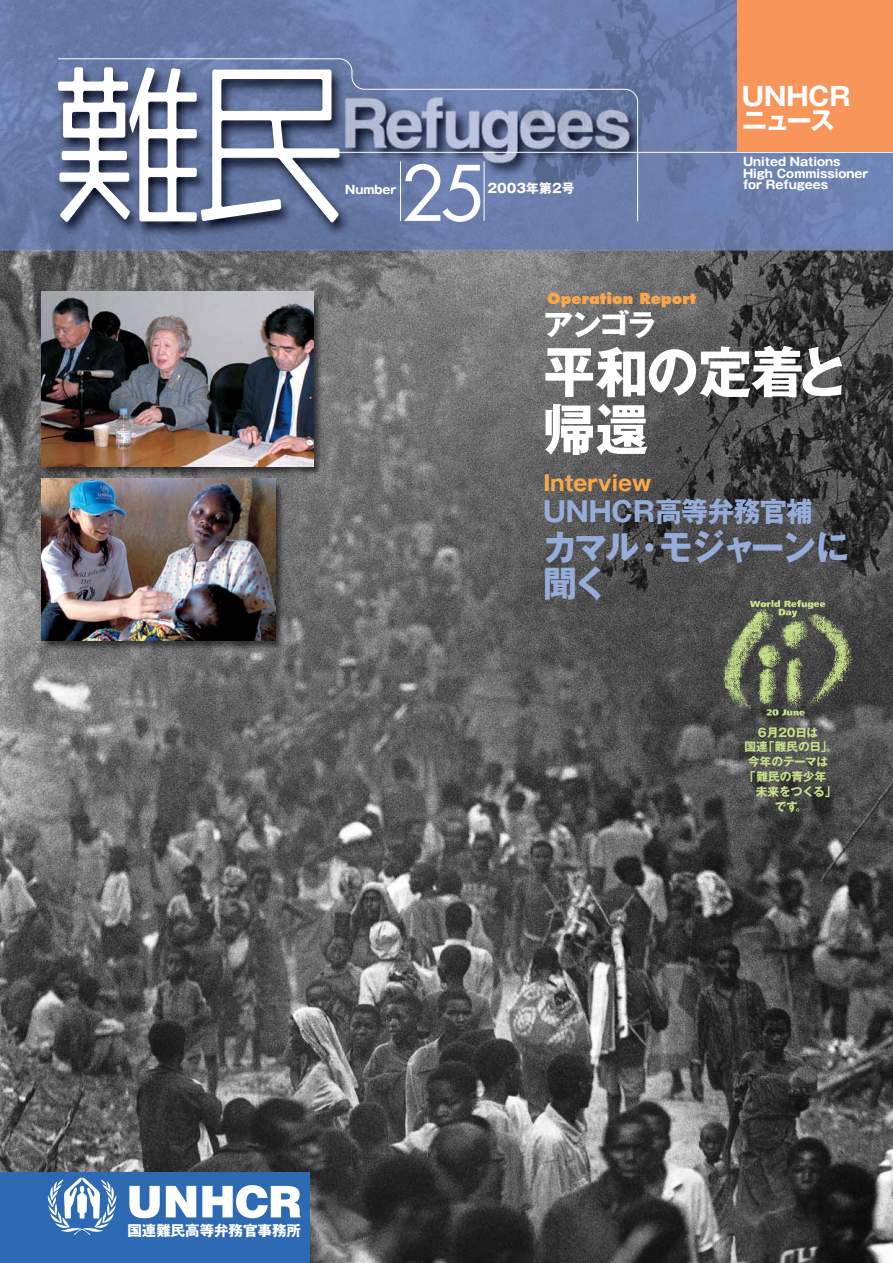
<style>
.page{position:relative;width:893px;height:1263px;background:#fff}
.page>*{position:absolute;margin:0;border:0;box-sizing:border-box;transform-origin:0 0}
.t1{font:74.4px "Futura";color:#fff}
.t2{font:700 55.2px/57.4px "Gothic MB101";color:#fff;scale:.95 1}
.t3{font:700 35.55px/35.5px "Gothic MB101";letter-spacing:-.075em;color:#96adda;scale:.95 1}
.t4{font:700 29.7px "Gothic MB101";color:#fff}
.t5{font:700 27.6px "Gothic MB101";letter-spacing:-.01em;color:#96adda;scale:.95 1}
.t6{font:700 25.5px/24.5px "Gothic MB101";color:#fff}
.t7{font:700 21.3px "Gothic MB101";color:#faa74a;scale:.96 1}
.t8{font:800 14.85px "Futura";color:#faa74a}
.t9{font:700 14.4px "Gothic MB101";color:#fff}
.t10{font:700 12.75px "Gothic MB101";color:#fff}
.t11{font:700 11.7px/11.7px "Gothic MB101";color:#fff}
.t12{font:700 11.7px "Gothic MB101";color:#c5de89}
</style>
<div class="page">
<img style="left:0;top:0;width:892px;height:1263px">
<svg style="left:57px;top:58px;width:835px;height:164px;background:#7b89ad"></svg>
<hr style="left:484px;top:161px;width:1px;height:60px;background:#c1c9de">
<hr style="left:483px;top:161px;width:1px;height:60px;background:#fff">
<hr style="left:400px;top:161px;width:1px;height:60px;background:#fff">
<div style="left:737px;top:0;width:155px;height:152px;background:#f7955a"></div>
<div style="left:0;top:1172px;width:309px;height:91px;background:#2e69b3"></div>
<svg style="left:129px;top:1186px;width:31px;height:32px"></svg>
<svg style="left:166px;top:1186px;width:30px;height:31px"></svg>
<svg style="left:202px;top:1185px;width:99px;height:33px"></svg>
<svg style="left:47px;top:1177px;width:70px;height:58px"></svg>
<img style="left:721px;top:598px;width:132px;height:120px">
<img style="left:41px;top:292px;width:272px;height:174px">
<img style="left:41px;top:479px;width:234px;height:162px">
<h1 class="t1" style="left:401px;top:159px;width:87px">25</h1>
<p class="t10" style="left:487px;top:183px;width:89px">2003年第2号</p>
<p class="t11" style="left:345px;top:186px;width:53px">Number</p>
<h3 class="t6" style="left:742px;top:88px;width:110px">UNHCRニュース</h3>
<p class="t11" style="left:743px;top:157px;width:127px">United Nations<br>High Commissioner for Refugees</p>
<p class="t8" style="left:547px;top:292px;width:150px">Operation Report</p>
<h3 class="t4" style="left:543px;top:314px;width:115px">アンゴラ</h3>
<h2 class="t2" style="left:543px;top:351px;width:323px">平和の定着と帰還</h2>
<h3 class="t7" style="left:543px;top:475px;width:114px">Interview</h3>
<h3 class="t5" style="left:543px;top:501px;width:285px">UNHCR高等弁務官補</h3>
<h3 class="t3" style="left:543px;top:535px;width:324px">カマル・モジャーンに聞く</h3>
<p class="t12" style="left:758px;top:728px;width:62px">6月20日は</p>
<p class="t12" style="left:744px;top:743px;width:94px">国連「難民の日」。</p>
<p class="t12" style="left:748px;top:758px;width:82px">今年のテーマは</p>
<p class="t12" style="left:743px;top:772px;width:84px">「難民の青少年</p>
<p class="t12" style="left:755px;top:787px;width:82px">未来をつくる」</p>
<p class="t12" style="left:774px;top:802px;width:34px">です。</p>
<p class="t9" style="left:127px;top:1225px;width:175px">国連難民高等弁務官事務所</p>
</div>
